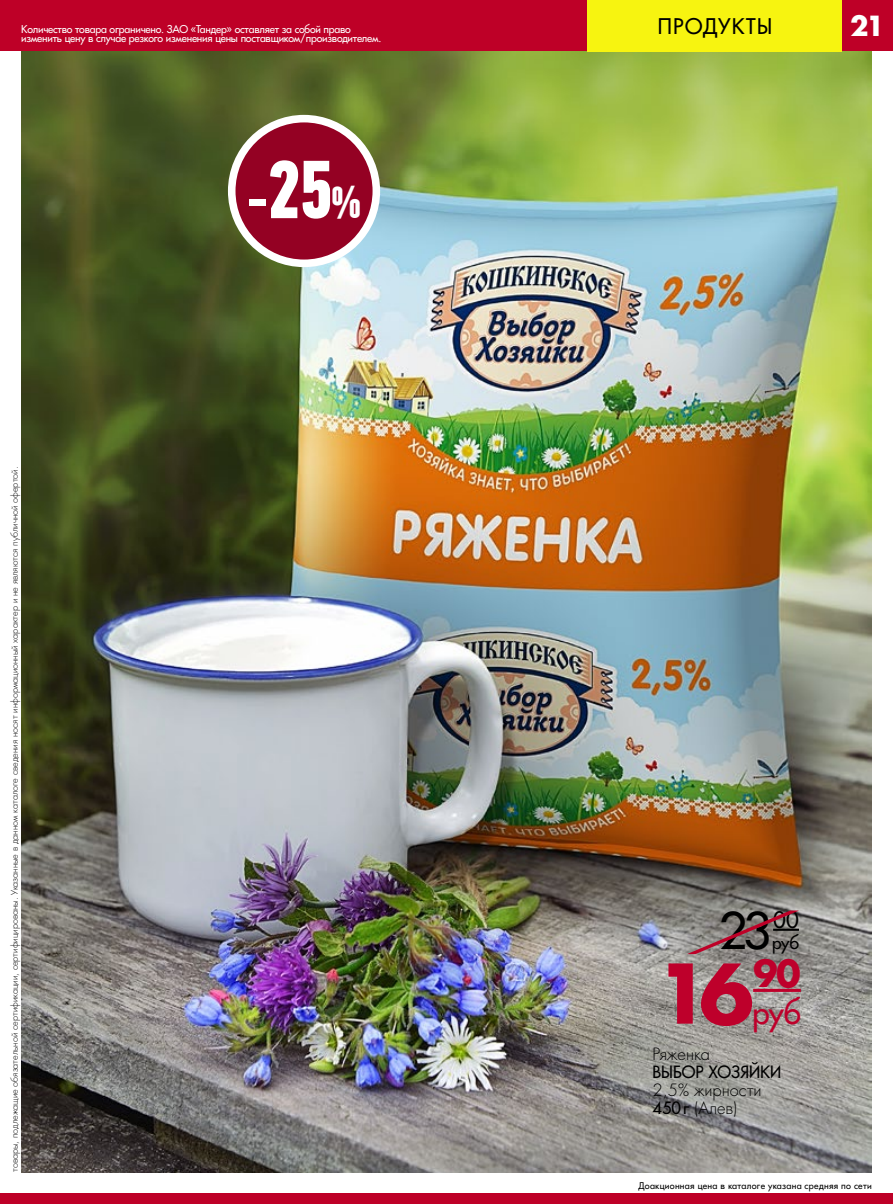
<style>
.page{position:relative;width:893px;height:1204px;background:#fff}
.page>*{position:absolute;margin:0;border:0;box-sizing:border-box;transform-origin:0 0}
.t1{font:700 82.35px "PF Din Text Comp Pro";color:#fff}
.t2{font:700 79.8px "Favorit C";color:#be002b}
.t3{font:100 51.6px "Helios Ext";color:#be0027;scale:7.05 1}
.t4{font:49.2px "Favorit C";color:#000}
.t5{font:700 35.85px "Favorit C";color:#be002b}
.t6{font:31.2px "Favorit C";color:#be002b}
.t7{font:700 27px "Favorit C";color:#fff}
.t8{font:21px "Favorit C";letter-spacing:.055em;color:#000}
.t9{font:17.25px "Favorit C";color:#000}
.t10{font:16.5px/18px "Favorit Light C";color:#000}
.t11{font:16.5px "Favorit C";color:#000}
.t12{font:10.5px/9px "Favorit C";letter-spacing:-.02em;color:#fff}
.t13{font:9px "Favorit Light C";color:#000}
.t14{font:9px "Favorit C";letter-spacing:.03em;color:#000}
.s1{font-size:56.1px}
.s2{font-size:44.85px}
.s3{font-family:"Favorit C"}
</style>
<div class="page">
<img style="left:21px;top:51px;width:851px;height:1120px">
<div style="left:232px;top:119px;width:144px;height:144px;background:#940123;border-radius:50%"></div>
<div style="left:228px;top:115px;width:152px;height:152px;border:8px solid #fff;border-radius:50%"></div>
<hr style="left:773px;top:928px;width:26px;height:2px;background:#000">
<hr style="left:753px;top:988px;width:48px;height:3px;background:#be002b">
<div style="left:0;top:0;width:589px;height:51px;background:#be0027"></div>
<div style="left:0;top:1193px;width:893px;height:10px;background:#be0027"></div>
<div style="left:730px;top:0;width:163px;height:51px;background:#be0027"></div>
<div style="left:588px;top:0;width:254px;height:51px;background:#f7f410"></div>
<p class="t12" style="left:21px;top:25px;width:362px">Количество товара ограничено. ЗАО «Тандер» оставляет за собой право изменить цену в случае резкого изменения цены поставщиком/производителем.</p>
<p class="t8" style="left:658px;top:13px;width:116px">ПРОДУКТЫ</p>
<h3 class="t7" style="left:850px;top:7px;width:36px">21</h3>
<p class="t13" style="left:9px;top:1171px;width:707px;rotate:-90deg">товары, подлежащие обязательной сертификации, сертифицированы. Указанные в данном каталоге сведения носят информационный характер и не являются публичной офертой.</p>
<h1 class="t1" style="left:247px;top:140px;width:116px"><span class="s1">-</span>25<span class="s2">%</span></h1>
<h3 class="t4" style="left:719px;top:898px;width:81px">23<sup>00</sup></h3>
<h3 class="t3" style="left:687px;top:897px;width:17px">/</h3>
<h3 class="t9" style="left:772px;top:931px;width:28px">руб</h3>
<h2 class="t2" style="left:656px;top:937px;width:100px">16</h2>
<h3 class="t5" style="left:753px;top:948px;width:49px">90</h3>
<h3 class="t6" style="left:752px;top:991px;width:50px">руб</h3>
<h3 class="t10" style="left:652px;top:1044px;width:59px">Ряженка</h3>
<h3 class="t11" style="left:652px;top:1060px;width:130px">ВЫБОР ХОЗЯЙКИ</h3>
<h3 class="t10" style="left:652px;top:1080px;width:111px">2,5% жирности<br><span class="s3">450 г</span> (Алев)</h3>
<p class="t14" style="left:638px;top:1179px;width:235px">Доакционная цена в каталоге указана средняя по сети</p>
</div>
